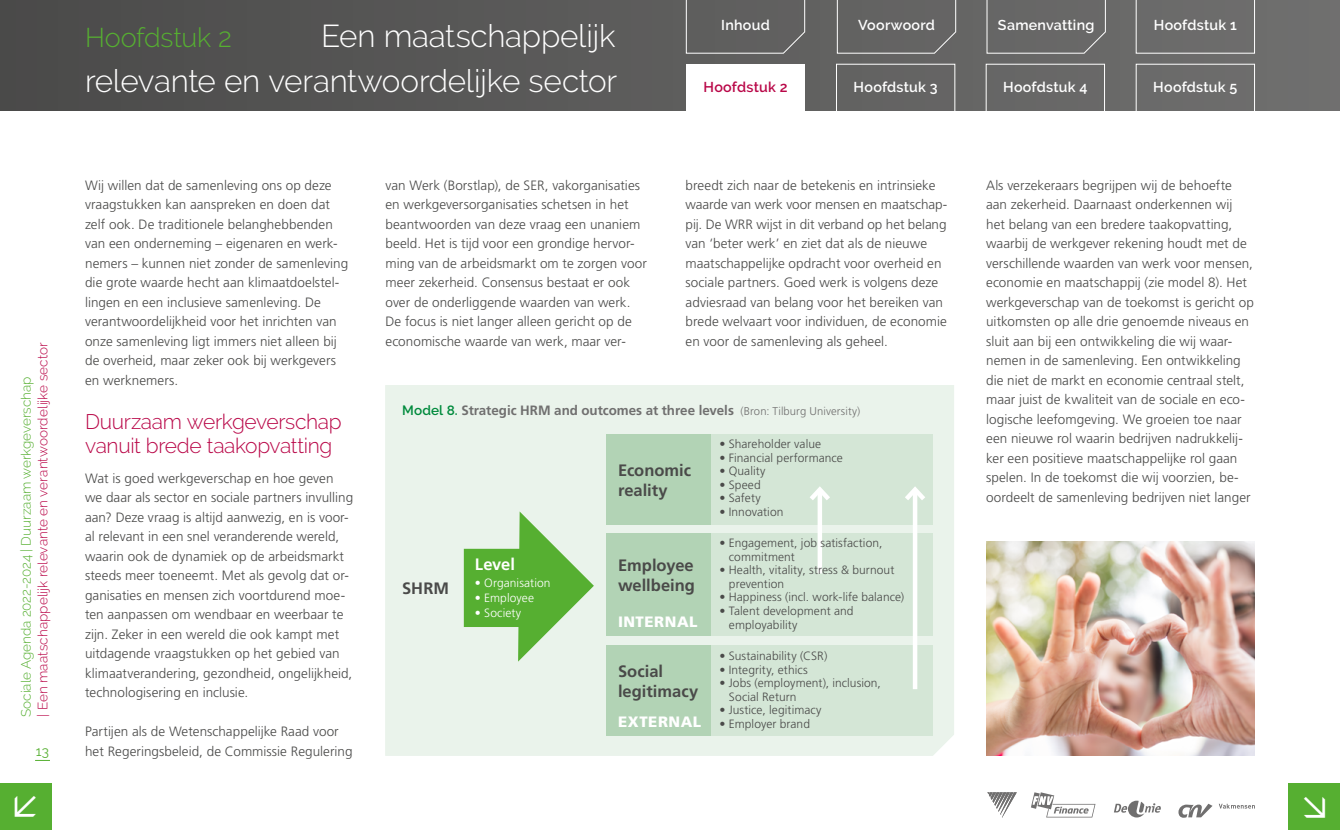
<style>
.page{position:relative;width:1340px;height:830px;background:#fff}
.page>*{position:absolute;margin:0;border:0;box-sizing:border-box;transform-origin:0 0}
.t1{font:300 31.5px/45px "Raleway";letter-spacing:-.01em;color:#fff;text-align:right}
.t2{font:300 27px "Raleway";letter-spacing:-.01em;color:#56af31}
.t3{font:300 21px/24px "Raleway";letter-spacing:-.02em;color:#b90748}
.t4{font:700 16.5px/19.5px "Frutiger LT Std";color:#4a4a49}
.t5{font:700 16.5px "Frutiger LT Std";letter-spacing:-.005em;color:#fff}
.t6{font:900 15px "Frutiger LT Std";letter-spacing:.035em;color:#fff}
.t7{font:600 14.25px "Raleway";letter-spacing:.02em;color:#fff}
.t8{font:600 14.25px "Raleway";letter-spacing:.02em;color:#b90748}
.t9{font:300 13.5px/19.5px "Frutiger LT Std";letter-spacing:.005em;color:#4a4a49}
.t10{font:700 13.5px "Frutiger LT Std";color:#706f6f}
.t11{font:300 13.5px "Raleway";letter-spacing:.005em;color:#b90748}
.t12{font:300 13.5px "Raleway";letter-spacing:-.005em;color:#56af31}
.t13{font:13.5px "Raleway";color:#56af31}
.t14{font:300 12px/13.5px "Frutiger LT Std";letter-spacing:.005em;color:#4a4a49}
.t15{font:300 12px "Frutiger LT Std";letter-spacing:.01em;color:#fff}
.s1{font-family:"Raleway";font-weight:600;color:#008a3c}
.s2{font-weight:300;font-size:11.25px}
</style>
<div class="page">
<div style="left:0;top:0;width:1339px;height:112px;background:linear-gradient(to right,#4a4a49,#717171)"></div>
<div style="left:0;top:782px;width:51px;height:47px;background:#56af31"></div>
<div style="left:1288px;top:782px;width:51px;height:47px;background:#56af31"></div>
<svg style="left:36px;top:759px;width:14px;height:1px"></svg>
<div style="left:385px;top:385px;width:569px;height:370px;background:#eaf3eb"></div>
<div style="left:606px;top:433px;width:105px;height:91px;background:#b2d3b5"></div>
<div style="left:606px;top:533px;width:105px;height:102px;background:#b2d3b5"></div>
<div style="left:606px;top:645px;width:105px;height:90px;background:#b2d3b5"></div>
<div style="left:711px;top:433px;width:221px;height:91px;background:#d4e6d6"></div>
<div style="left:711px;top:533px;width:221px;height:102px;background:#d4e6d6"></div>
<div style="left:711px;top:645px;width:221px;height:90px;background:#d4e6d6"></div>
<svg style="left:464px;top:511px;width:130px;height:150px;background:#9ed08b"></svg>
<div style="left:912px;top:489px;width:5px;height:199px;background:#fff"></div>
<svg style="left:905px;top:486px;width:20px;height:19px"></svg>
<div style="left:817px;top:489px;width:5px;height:84px;background:#fff"></div>
<svg style="left:810px;top:486px;width:20px;height:19px"></svg>
<div style="left:686px;top:64px;width:118px;height:50px;background:#fff"></div>
<div style="left:986px;top:0;width:120px;height:54px;background:#686767"></div>
<div style="left:685px;top:0;width:120px;height:54px;background:#605f5f"></div>
<div style="left:836px;top:0;width:120px;height:54px;background:#646363"></div>
<div style="left:836px;top:64px;width:119px;height:50px;border:1px solid #fff"></div>
<div style="left:985px;top:64px;width:119px;height:50px;border:1px solid #fff"></div>
<div style="left:1135px;top:64px;width:119px;height:50px;border:1px solid #fff"></div>
<div style="left:1135px;top:0;width:119px;height:54px;background:#6c6b6b"></div>
<svg style="left:1031px;top:792px;width:64px;height:25px"></svg>
<svg style="left:1178px;top:803px;width:34px;height:14px"></svg>
<svg style="left:1219px;top:803px;width:35px;height:5px"></svg>
<svg style="left:1114px;top:800px;width:47px;height:17px"></svg>
<svg style="left:987px;top:792px;width:29px;height:25px"></svg>
<img style="left:986px;top:541px;width:268px;height:214px">
<p class="t11" style="left:35px;top:716px;width:376px;rotate:-90deg">| Een maatschappelijk relevante en verantwoordelijke sector</p>
<p class="t12" style="left:18px;top:716px;width:341px;rotate:-90deg">Sociale Agenda 2022-2024 | Duurzaam werkgeverschap</p>
<p class="t13" style="left:36px;top:743px;width:15px">13</p>
<h1 class="t1" style="left:85px;top:13px;width:533px">Een maatschappelijk<br>relevante en verantwoordelijke sector</h1>
<h2 class="t2" style="left:85px;top:22px;width:148px">Hoofdstuk 2</h2>
<p class="t7" style="left:721px;top:17px;width:50px">Inhoud</p>
<p class="t7" style="left:858px;top:17px;width:78px">Voorwoord</p>
<p class="t7" style="left:998px;top:17px;width:98px">Samenvatting</p>
<p class="t7" style="left:1153px;top:17px;width:84px">Hoofdstuk 1</p>
<p class="t8" style="left:703px;top:78px;width:86px">Hoofdstuk 2</p>
<p class="t7" style="left:853px;top:78px;width:86px">Hoofdstuk 3</p>
<p class="t7" style="left:1003px;top:78px;width:86px">Hoofdstuk 4</p>
<p class="t7" style="left:1153px;top:78px;width:86px">Hoofdstuk 5</p>
<p class="t9" style="left:85px;top:175px;width:265px">Wij willen dat de samenleving ons op deze vraagstukken kan aanspreken en doen dat zelf ook. De traditionele belanghebbenden van een onderneming – eigenaren en werk&shy;nemers – kunnen niet zonder de samenleving die grote waarde hecht aan klimaatdoelstel&shy;lingen en een inclusieve samenleving. De verantwoordelijkheid voor het inrichten van onze samenleving ligt immers niet alleen bij de overheid, maar zeker ook bij werkgevers en werknemers.</p>
<h3 class="t3" style="left:85px;top:409px;width:258px">Duurzaam werkgeverschap vanuit brede taakopvatting</h3>
<p class="t9" style="left:85px;top:468px;width:270px">Wat is goed werkgeverschap en hoe geven we daar als sector en sociale partners invulling aan? Deze vraag is altijd aanwezig, en is voor&shy;al relevant in een snel veranderende wereld, waarin ook de dynamiek op de arbeidsmarkt steeds meer toeneemt. Met als gevolg dat or&shy;ganisaties en mensen zich voortdurend moe&shy;ten aanpassen om wendbaar en weerbaar te zijn. Zeker in een wereld die ook kampt met uitdagende vraagstukken op het gebied van klimaatverandering, gezondheid, ongelijkheid, technologisering en inclusie.</p>
<p class="t9" style="left:85px;top:721px;width:269px">Partijen als de Wetenschappelijke Raad voor het Regeringsbeleid, de Commissie Regulering</p>
<p class="t9" style="left:385px;top:175px;width:263px">van Werk (Borstlap), de SER, vakorganisaties en werkgeversorganisaties schetsen in het beantwoorden van deze vraag een unaniem beeld. Het is tijd voor een grondige hervor&shy;ming van de arbeidsmarkt om te zorgen voor meer zekerheid. Consensus bestaat er ook over de onderliggende waarden van werk.<br>De focus is niet langer alleen gericht op de economische waarde van werk, maar ver-</p>
<p class="t9" style="left:685px;top:175px;width:263px">breedt zich naar de betekenis en intrinsieke waarde van werk voor mensen en maatschap&shy;pij. De WRR wijst in dit verband op het belang van ‘beter werk’ en ziet dat als de nieuwe maatschappelijke opdracht voor overheid en sociale partners. Goed werk is volgens deze adviesraad van belang voor het bereiken van brede welvaart voor individuen, de economie en voor de samenleving als geheel.</p>
<p class="t9" style="left:986px;top:175px;width:269px">Als verzekeraars begrijpen wij de behoefte aan zekerheid. Daarnaast onderkennen wij het belang van een bredere taakopvatting, waarbij de werkgever rekening houdt met de verschillende waarden van werk voor mensen, economie en maatschappij (zie model 8). Het werkgeverschap van de toekomst is gericht op uitkomsten op alle drie genoemde niveaus en sluit aan bij een ontwikkeling die wij waar&shy;nemen in de samenleving. Een ontwikkeling die niet de markt en economie centraal stelt, maar juist de kwaliteit van de sociale en eco&shy;logische leefomgeving. We groeien toe naar een nieuwe rol waarin bedrijven nadrukkelij&shy;ker een positieve maatschappelijke rol gaan spelen. In de toekomst die wij voorzien, be&shy;oordeelt de samenleving bedrijven niet langer</p>
<p class="t10" style="left:402px;top:401px;width:459px"><span class="s1">Model 8.</span> Strategic HRM and outcomes at three levels <span class="s2">(Bron: Tilburg University)</span></p>
<p class="t14" style="left:719px;top:437px;width:103px">• Shareholder value</p>
<p class="t14" style="left:719px;top:451px;width:125px">• Financial performance</p>
<p class="t14" style="left:719px;top:464px;width:48px">• Quality</p>
<p class="t14" style="left:719px;top:478px;width:43px">• Speed</p>
<p class="t14" style="left:719px;top:491px;width:43px">• Safety</p>
<p class="t14" style="left:719px;top:505px;width:66px">• Innovation</p>
<p class="t4" style="left:618px;top:461px;width:75px">Economic reality</p>
<p class="t4" style="left:402px;top:578px;width:48px">SHRM</p>
<p class="t5" style="left:475px;top:554px;width:42px">Level</p>
<p class="t15" style="left:475px;top:575px;width:77px">• Organisation</p>
<p class="t15" style="left:475px;top:590px;width:61px">• Employee</p>
<p class="t15" style="left:475px;top:605px;width:48px">• Society</p>
<p class="t4" style="left:618px;top:555px;width:78px">Employee wellbeing</p>
<p class="t6" style="left:618px;top:612px;width:81px">INTERNAL</p>
<p class="t4" style="left:618px;top:661px;width:82px">Social legitimacy</p>
<p class="t6" style="left:618px;top:711px;width:85px">EXTERNAL</p>
<p class="t14" style="left:729px;top:536px;width:155px;text-indent:-10px">• Engagement, job satisfaction, commitment</p>
<p class="t14" style="left:729px;top:563px;width:167px;text-indent:-10px">• Health, vitality, stress &amp; burnout prevention</p>
<p class="t14" style="left:719px;top:590px;width:186px">• Happiness (incl. work-life balance)</p>
<p class="t14" style="left:729px;top:604px;width:126px;text-indent:-10px">• Talent development and employability</p>
<p class="t14" style="left:719px;top:649px;width:109px">• Sustainability (CSR)</p>
<p class="t14" style="left:719px;top:662px;width:90px">• Integrity, ethics</p>
<p class="t14" style="left:729px;top:676px;width:153px;text-indent:-10px">• Jobs (employment), inclusion,<br>Social Return</p>
<p class="t14" style="left:719px;top:703px;width:104px">• Justice, legitimacy</p>
<p class="t14" style="left:719px;top:716px;width:92px">• Employer brand</p>
</div>
